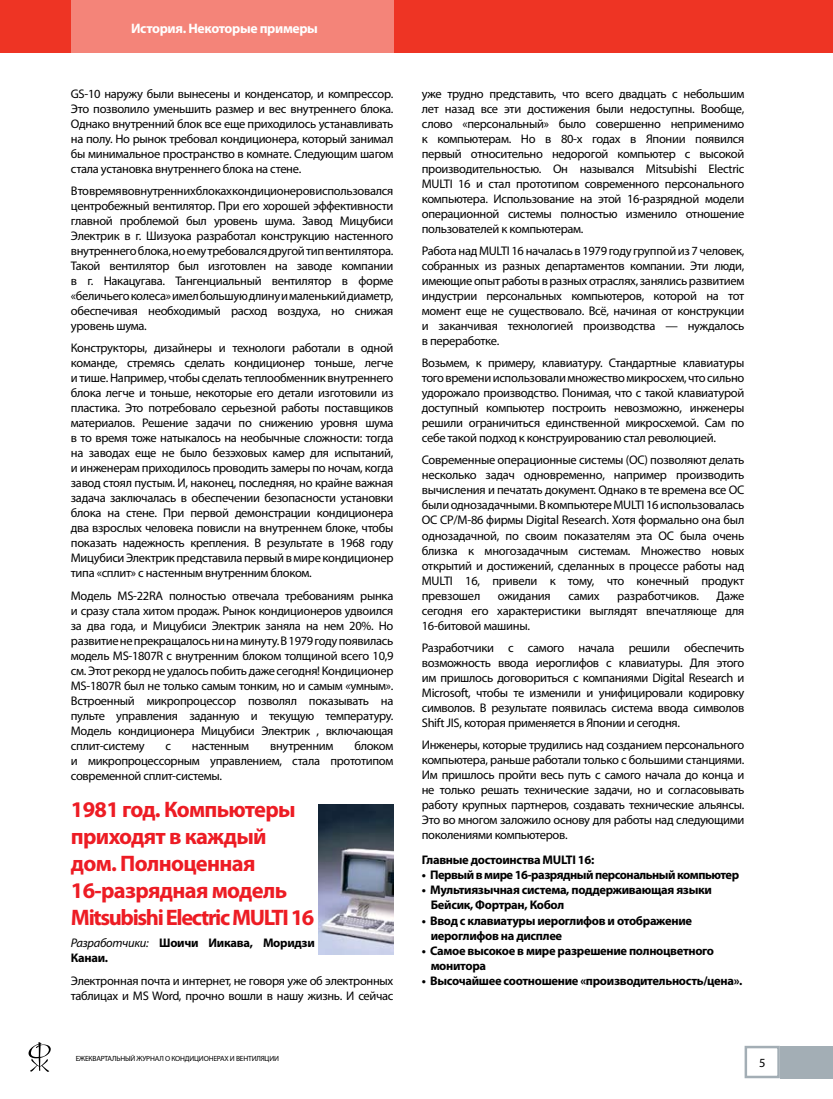
<style>
.page{position:relative;width:833px;height:1099px;background:#fff}
.page>*{position:absolute;margin:0;border:0;box-sizing:border-box;transform-origin:0 0}
.t1{font:700 22.5px/27px "Myriad Pro";letter-spacing:-.035em;color:#ed1c24}
.t2{font:700 13.75px "Myriad Pro";letter-spacing:-.025em;color:#fff}
.t3{font:12.5px/15px "Myriad Pro";letter-spacing:-.025em;color:#000;text-align:justify}
.t4{font:700 12.5px/15px "Myriad Pro";letter-spacing:-.025em;color:#000}
.t5{font:7.5px "Myriad Pro";letter-spacing:-.025em;color:#000}
.s1{font-weight:400;font-style:italic}
</style>
<div class="page">
<div style="left:744px;top:1045px;width:36px;height:33px;border:2px solid #a3aeb5"></div>
<div style="left:780px;top:1045px;width:53px;height:33px;background:#a3aeb5"></div>
<svg style="left:29px;top:1042px;width:22px;height:29px"></svg>
<div style="left:0;top:0;width:833px;height:53px;background:#ee3424"></div>
<div style="left:71px;top:0;width:322px;height:53px;background:#f48479"></div>
<img style="left:318px;top:804px;width:75px;height:150px">
<p class="t2" style="left:131px;top:20px;width:188px">История. Некоторые примеры</p>
<p class="t3" style="left:71px;top:86px;width:324px">GS-10 наружу были вынесены и конденсатор, и компрессор.<br>Это позволило уменьшить размер и вес внутреннего блока.<br>Однако внутренний блок все еще приходилось устанавливать на полу. Но рынок требовал кондиционера, который занимал бы минимальное пространство в комнате. Следующим шагом стала установка внутреннего блока на стене.</p>
<p class="t3" style="left:71px;top:183px;width:324px">В то время во внутренних блоках кондиционеров использовался центробежный вентилятор. При его хорошей эффективности главной проблемой был уровень шума. Завод Мицубиси Электрик в г. Шизуока разработал конструкцию настенного внутреннего блока, но ему требовался другой тип вентилятора.<br>Такой вентилятор был изготовлен на заводе компании в г. Накацугава. Тангенциальный вентилятор в форме «беличьего колеса» имел большую длину и маленький диаметр, обеспечивая необходимый расход воздуха, но снижая уровень шума.</p>
<p class="t3" style="left:71px;top:340px;width:324px">Конструкторы, дизайнеры и технологи работали в одной команде, стремясь сделать кондиционер тоньше, легче и тише. Например, чтобы сделать теплообменник внутреннего блока легче и тоньше, некоторые его детали изготовили из пластика. Это потребовало серьезной работы поставщиков материалов. Решение задачи по снижению уровня шума в то время тоже натыкалось на необычные сложности: тогда на заводах еще не было безэховых камер для испытаний, и инженерам приходилось проводить замеры по ночам, когда завод стоял пустым. И, наконец, последняя, но крайне важная задача заключалась в обеспечении безопасности установки блока на стене. При первой демонстрации кондиционера два взрослых человека повисли на внутреннем блоке, чтобы показать надежность крепления. В результате в 1968 году Мицубиси Электрик представила первый в мире кондиционер типа «сплит» с настенным внутренним блоком.</p>
<p class="t3" style="left:71px;top:587px;width:324px">Модель MS-22 RA полностью отвечала требованиям рынка и сразу стала хитом продаж. Рынок кондиционеров удвоился за два года, и Мицубиси Электрик заняла на нем 20%. Но развитие не прекращалось ни на минуту. В 1979 году появилась модель MS-1807R с внутренним блоком толщиной всего 10,9 см. Этот рекорд не удалось побить даже сегодня! Кондиционер MS-1807R был не только самым тонким, но и самым «умным».<br>Встроенный микропроцессор позволял показывать на пульте управления заданную и текущую температуру.<br>Модель кондиционера Мицубиси Электрик , включающая сплит-систему</p>
<p class="t3" style="left:71px;top:737px;width:324px;text-indent:283px">блоком и микропроцессорным управлением, стала прототипом современной сплит-системы.</p>
<h1 class="t1" style="left:71px;top:795px;width:245px">1981 год. Компьютеры приходят в каждый дом. Полноценная<br>16-разрядная модель<br>Mitsubishi Electric MULTI 16</h1>
<p class="t4" style="left:71px;top:935px;width:245px"><span class="s1">Разработчики:</span> Шоичи Иикава, Моридзи<br>Канаи.</p>
<p class="t3" style="left:71px;top:972px;width:324px">Электронная почта и интернет, не говоря уже об электронных таблицах и MS Word, прочно вошли в нашу жизнь. И сейчас</p>
<p class="t3" style="left:165px;top:737px;width:7px">с</p>
<p class="t3" style="left:192px;top:737px;width:59px">настенным</p>
<p class="t3" style="left:270px;top:737px;width:65px">внутренним</p>
<p class="t5" style="left:76px;top:1053px;width:205px">ЕЖЕКВАРТАЛЬНЫЙ ЖУРНАЛ О КОНДИЦИОНЕРАХ И ВЕНТИЛЯЦИИ</p>
<p class="t3" style="left:422px;top:86px;width:324px">уже трудно представить, что всего двадцать с небольшим лет назад все эти достижения были недоступны. Вообще, слово «персональный» было совершенно неприменимо к компьютерам. Но в 80-х годах в Японии появился первый относительно недорогой компьютер с высокой производительностью. Он назывался Mitsubishi Electric MULTI 16 и стал прототипом современного персонального компьютера. Использование на этой 16-разрядной модели операционной системы полностью изменило отношение пользователей к компьютерам.</p>
<p class="t3" style="left:422px;top:243px;width:324px">Работа над MULTI 16 началась в 1979 году группой из 7 человек, собранных из разных департаментов компании. Эти люди, имеющие опыт работы в разных отраслях, занялись развитием индустрии персональных компьютеров, которой на тот момент еще не существовало. Всё, начиная от конструкции и заканчивая технологией производства — нуждалось в переработке.</p>
<p class="t3" style="left:422px;top:355px;width:324px">Возьмем, к примеру, клавиатуру. Стандартные клавиатуры того времени использовали множество микросхем, что сильно удорожало производство. Понимая, что с такой клавиатурой доступный компьютер построить невозможно, инженеры решили ограничиться единственной микросхемой. Сам по себе такой подход к конструированию стал революцией.</p>
<p class="t3" style="left:422px;top:452px;width:324px">Современные операционные системы (ОС) позволяют делать несколько задач одновременно, например производить вычисления и печатать документ. Однако в те времена все ОС были однозадачными. В компьютере MULTI 16 использовалась ОС CP/M-86 фирмы Digital Research. Хотя формально она был однозадачной, по своим показателям эта ОС была очень близка к многозадачным системам. Множество новых открытий и достижений, сделанных в процессе работы над MULTI 16, привели к тому, что конечный продукт превзошел</p>
<p class="t3" style="left:498px;top:587px;width:54px">ожидания</p>
<p class="t3" style="left:568px;top:587px;width:33px">самих</p>
<p class="t3" style="left:617px;top:587px;width:83px">разработчиков.</p>
<p class="t3" style="left:422px;top:587px;width:324px;text-indent:295px">Даже сегодня его характеристики выглядят впечатляюще для 16-битовой машины.</p>
<p class="t3" style="left:422px;top:639px;width:324px">Разработчики с самого начала решили обеспечить возможность ввода иероглифов с клавиатуры. Для этого им пришлось договориться с компаниями Digital Research и Microsoft, чтобы те изменили и унифицировали кодировку символов. В результате появилась система ввода символов Shift JIS, которая применяется в Японии и сегодня.</p>
<p class="t3" style="left:422px;top:737px;width:324px">Инженеры, которые трудились над созданием персонального компьютера, раньше работали только с большими станциями.<br>Им пришлось пройти весь путь с самого начала до конца и не только решать технические задачи, но и согласовывать работу крупных партнеров, создавать технические альянсы.<br>Это во многом заложило основу для работы над следующими поколениями компьютеров.</p>
<p class="t4" style="left:422px;top:852px;width:174px">Главные достоинства MULTI 16:</p>
<p class="t4" style="left:422px;top:867px;width:319px">• Первый в мире 16-разрядный персональный компьютер</p>
<p class="t4" style="left:431px;top:882px;width:283px;text-indent:-9px">• Мультиязычная система, поддерживающая языки<br>Бейсик, Фортран, Кобол</p>
<p class="t4" style="left:431px;top:912px;width:263px;text-indent:-9px">• Ввод с клавиатуры иероглифов и отображение иероглифов на дисплее</p>
<p class="t4" style="left:431px;top:942px;width:285px;text-indent:-9px">• Самое высокое в мире разрешение полноцветного монитора</p>
<p class="t4" style="left:422px;top:972px;width:322px">• Высочайшее соотношение «производительность/цена».</p>
</div>
